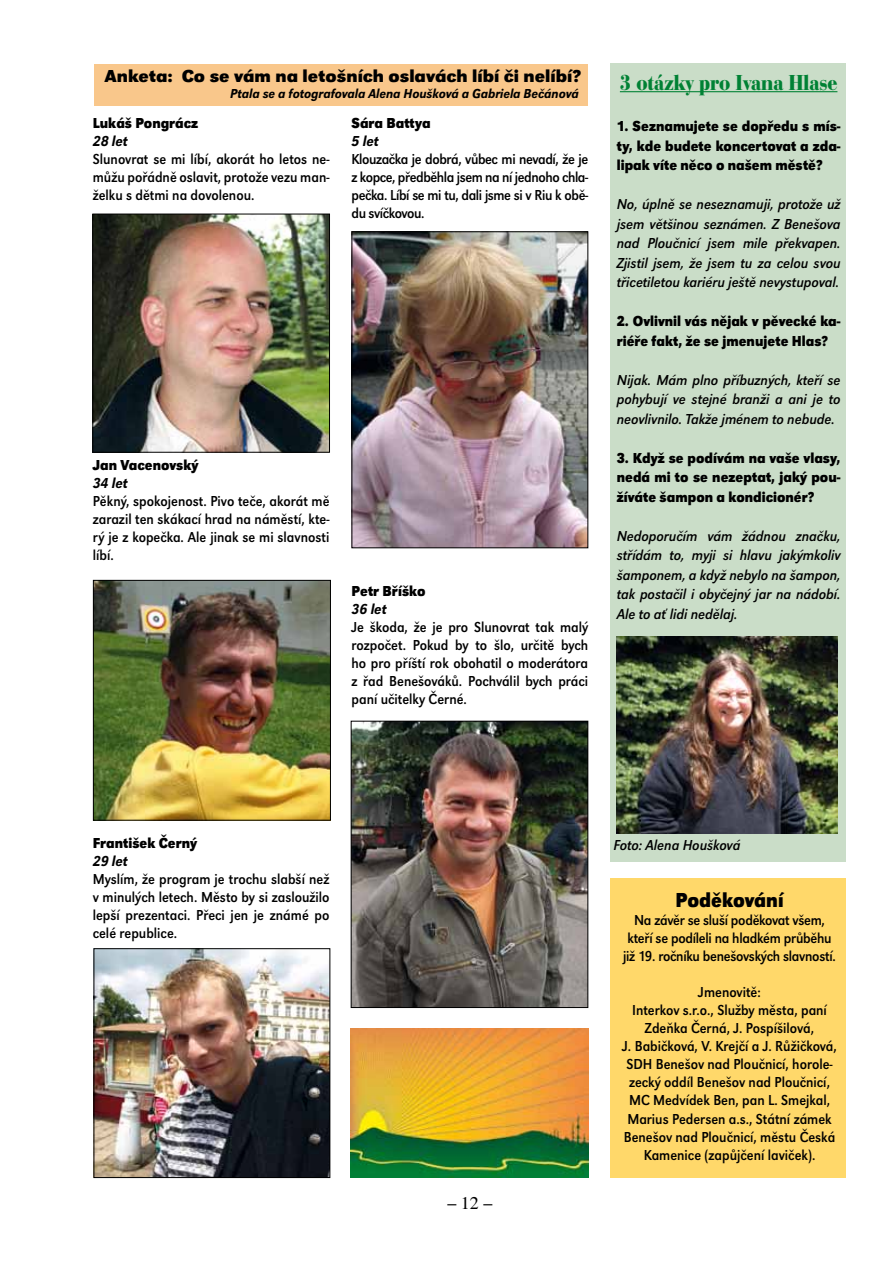
<style>
.page{position:relative;width:893px;height:1263px;background:#fff}
.page>*{position:absolute;margin:0;border:0;box-sizing:border-box;transform-origin:0 0}
.t1{font:700 22.5px "Bauer Bodoni DOT";color:#008134;scale:.9 1}
.t2{font:700 21px "URW Grotesk TOT";letter-spacing:-.005em;color:#000;scale:.9 1}
.t3{font:700 18px "URW Grotesk TOT";color:#000}
.t4{font:18px "Times";color:#000}
.t5{font:15px/18px "URW Grotesk TOT";color:#000;text-align:justify;scale:.9 1}
.t6{font:italic 15px/19.5px "URW Grotesk TOT";color:#000;text-align:justify;scale:.9 1}
.t7{font:700 15px/19.5px "URW Grotesk TOT";color:#000;text-align:justify;scale:.9 1}
.t8{font:15px/18px "URW Grotesk TOT";letter-spacing:-.02em;color:#000;text-align:center;scale:.9 1}
.t9{font:italic 500 15px "URW Grotesk TOT";color:#000;scale:.9 1}
.t10{font:italic 500 13.5px "URW Grotesk TOT";color:#000;scale:.9 1}
</style>
<div class="page">
<div style="left:610px;top:879px;width:236px;height:299px;background:#ffd86a"></div>
<div style="left:610px;top:64px;width:236px;height:798px;background:#caddc8"></div>
<div style="left:94px;top:64px;width:494px;height:42px;background:#f9c78b"></div>
<hr style="left:620px;top:91px;width:217px;height:1px;background:#008134">
<img style="left:617px;top:637px;width:220px;height:197px">
<img style="left:353px;top:723px;width:233px;height:283px">
<div style="left:351px;top:721px;width:237px;height:287px;border:1px solid #000"></div>
<img style="left:353px;top:233px;width:233px;height:313px">
<div style="left:351px;top:231px;width:237px;height:317px;border:1px solid #000"></div>
<img style="left:96px;top:950px;width:232px;height:226px">
<div style="left:94px;top:948px;width:236px;height:230px;border:1px solid #000"></div>
<img style="left:95px;top:582px;width:234px;height:236px">
<div style="left:93px;top:580px;width:238px;height:240px;border:1px solid #000"></div>
<img style="left:94px;top:216px;width:234px;height:235px">
<div style="left:92px;top:214px;width:238px;height:239px;border:1px solid #000"></div>
<img style="left:350px;top:1028px;width:238px;height:150px">
<p class="t3" style="left:105px;top:65px;width:478px">Anketa: Co se vám na letošních oslavách líbí či nelíbí?</p>
<p class="t10" style="left:230px;top:86px;width:389px">Ptala se a fotografovala Alena Houšková a Gabriela Bečánová</p>
<p class="t7" style="left:93px;top:113px;width:119px">Lukáš Pongrácz</p>
<p class="t9" style="left:93px;top:133px;width:40px">28 let</p>
<p class="t5" style="left:93px;top:150px;width:264px">Slunovrat se mi líbí, akorát ho letos ne&shy;můžu pořádně oslavit, protože vezu man&shy;želku s dětmi na dovolenou.</p>
<p class="t7" style="left:351px;top:113px;width:89px">Sára Battya</p>
<p class="t9" style="left:351px;top:133px;width:32px">5 let</p>
<p class="t5" style="left:351px;top:150px;width:265px">Klouzačka je dobrá, vůbec mi nevadí, že je z kopce, předběhla jsem na ní jednoho chla&shy;pečka. Líbí se mi tu, dali jsme si v Riu k obě&shy;du svíčkovou.</p>
<p class="t7" style="left:93px;top:455px;width:120px">Jan Vacenovský</p>
<p class="t9" style="left:93px;top:475px;width:40px">34 let</p>
<p class="t5" style="left:93px;top:492px;width:264px">Pěkný, spokojenost. Pivo teče, akorát mě zarazil ten skákací hrad na náměstí, kte&shy;rý je z kopečka. Ale jinak se mi slavnosti líbí.</p>
<p class="t7" style="left:351px;top:581px;width:84px">Petr Bříško</p>
<p class="t9" style="left:351px;top:601px;width:40px">36 let</p>
<p class="t5" style="left:351px;top:618px;width:265px">Je škoda, že je pro Slunovrat tak malý rozpočet. Pokud by to šlo, určitě bych ho pro příští rok obohatil o moderátora z řad Benešováků. Pochválil bych práci paní učitelky Černé.</p>
<h1 class="t1" style="left:620px;top:69px;width:243px">3 otázky pro Ivana Hlase</h1>
<p class="t7" style="left:617px;top:116px;width:250px">1. Seznamujete se dopředu s mís&shy;ty, kde budete koncertovat a zda&shy;lipak víte něco o našem městě?</p>
<p class="t6" style="left:617px;top:194px;width:250px">No, úplně se neseznamuji, protože už jsem většinou seznámen. Z Benešova nad Ploučnicí jsem mile překvapen.<br>Zjistil jsem, že jsem tu za celou svou třicetiletou kariéru ještě nevystupoval.</p>
<p class="t7" style="left:617px;top:311px;width:250px">2. Ovlivnil vás nějak v pěvecké ka&shy;riéře fakt, že se jmenujete Hlas?</p>
<p class="t6" style="left:617px;top:370px;width:250px">Nijak. Mám plno příbuzných, kteří se pohybují ve stejné branži a ani je to neovlivnilo. Takže jménem to nebude.</p>
<p class="t7" style="left:617px;top:448px;width:250px">3. Když se podívám na vaše vlasy, nedá mi to se nezeptat, jaký pou&shy;žíváte šampon a kondicionér?</p>
<p class="t6" style="left:617px;top:526px;width:250px">Nedoporučím vám žádnou značku, střídám to, myji si hlavu jakýmkoliv šamponem, a když nebylo na šampon, tak postačil i obyčejný jar na nádobí.<br>Ale to ať lidi nedělaj.</p>
<p class="t7" style="left:93px;top:833px;width:118px">František Černý</p>
<p class="t9" style="left:93px;top:853px;width:40px">29 let</p>
<p class="t5" style="left:93px;top:870px;width:265px">Myslím, že program je trochu slabší než v minulých letech. Město by si zasloužilo lepší prezentaci. Přeci jen je známé po celé republice.</p>
<p class="t4" style="left:447px;top:1193px;width:46px">– 12 –</p>
<p class="t6" style="left:613px;top:835px;width:142px">Foto: Alena Houšková</p>
<h2 class="t2" style="left:675px;top:888px;width:122px">Poděkování</h2>
<p class="t8" style="left:623px;top:911px;width:238px">Na závěr se sluší poděkovat všem, kteří se podíleli na hladkém průběhu již 19. ročníku benešovských slavností.</p>
<p class="t5" style="left:622px;top:983px;width:240px;text-align:center">Jmenovitě:<br>Interkov s.r.o., Služby města, paní<br>Zdeňka Černá, J. Pospíšilová,<br>J. Babičková, V. Krejčí a J. Růžičková,<br>SDH Benešov nad Ploučnicí, horole&shy;zecký oddíl Benešov nad Ploučnicí,<br>MC Medvídek Ben, pan L. Smejkal,<br>Marius Pedersen a.s., Státní zámek<br>Benešov nad Ploučnicí, městu Česká<br>Kamenice (zapůjčení laviček).</p>
</div>
